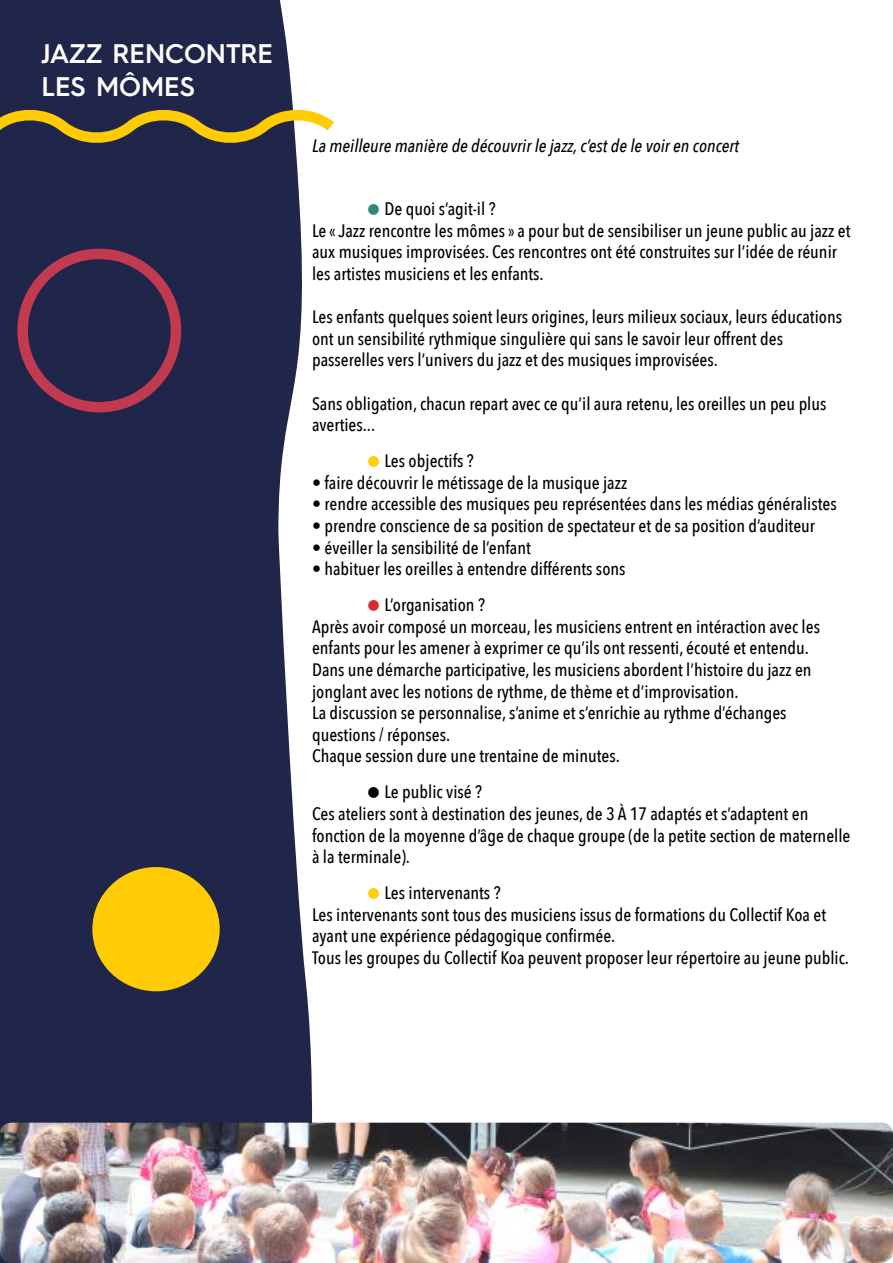
<style>
.page{position:relative;width:893px;height:1263px;background:#fff}
.page>*{position:absolute;margin:0;border:0;box-sizing:border-box;transform-origin:0 0}
.t1{font:600 27px/32.4px "Hurme Geometric Sans 4";color:#fff}
.t2{font:500 18px/21.6px "Avenir Next Condensed";color:#000}
.t3{font:italic 500 18px "Avenir Next Condensed";color:#000}
.s1{font-size:30px;color:#2f887c}
.s2{font-size:30px;color:#ffcf01}
.s3{font-size:30px;color:#d92b35}
.s4{font-size:30px}
</style>
<div class="page">
<div style="left:0;top:0;width:259px;height:1263px;background:#20264a"></div>
<div style="left:17px;top:249px;width:164px;height:163px;border:10px solid #c13a50;border-radius:50%"></div>
<div style="left:92px;top:867px;width:128px;height:124px;background:#ffcb05;border-radius:50%"></div>
<svg style="left:239px;top:0;width:81px;height:1123px;fill:#20264a"></svg>
<svg style="left:0;top:97px;width:334px;height:59px"></svg>
<img style="left:0;top:1123px;width:893px;height:140px">
<h1 class="t1" style="left:41px;top:37px;width:233px">JAZZ RENCONTRE<br>LES MÔMES</h1>
<p class="t3" style="left:312px;top:135px;width:429px">La meilleure manière de découvrir le jazz, c’est de le voir en concert</p>
<p class="t2" style="left:312px;top:198px;width:540px;text-indent:54px"><span class="s1">•</span> De quoi s’agit-il ?<br>Le « Jazz rencontre les mômes » a pour but de sensibiliser un jeune public au jazz et aux musiques improvisées. Ces rencontres ont été construites sur l’idée de réunir les artistes musiciens et les enfants.</p>
<p class="t2" style="left:312px;top:306px;width:532px">Les enfants quelques soient leurs origines, leurs milieux sociaux, leurs éducations ont un sensibilité rythmique singulière qui sans le savoir leur offrent des passerelles vers l’univers du jazz et des musiques improvisées.</p>
<p class="t2" style="left:312px;top:392px;width:516px">Sans obligation, chacun repart avec ce qu’il aura retenu, les oreilles un peu plus averties...</p>
<p class="t2" style="left:366px;top:450px;width:109px"><span class="s2">•</span> Les objectifs ?</p>
<p class="t2" style="left:312px;top:472px;width:317px">• faire découvrir le métissage de la musique jazz</p>
<p class="t2" style="left:312px;top:493px;width:526px">• rendre accessible des musiques peu représentées dans les médias généralistes</p>
<p class="t2" style="left:312px;top:515px;width:504px">• prendre conscience de sa position de spectateur et de sa position d’auditeur</p>
<p class="t2" style="left:312px;top:536px;width:220px">• éveiller la sensibilité de l’enfant</p>
<p class="t2" style="left:312px;top:558px;width:315px">• habituer les oreilles à entendre différents sons</p>
<p class="t2" style="left:312px;top:594px;width:509px;text-indent:54px"><span class="s3">•</span> L’organisation ?<br>Après avoir composé un morceau, les musiciens entrent en intéraction avec les enfants pour les amener à exprimer ce qu’ils ont ressenti, écouté et entendu.<br>Dans une démarche participative, les musiciens abordent l’histoire du jazz en jonglant avec les notions de rythme, de thème et d’improvisation.<br>La discussion se personnalise, s’anime et s’enrichie au rythme d’échanges questions / réponses.<br>Chaque session dure une trentaine de minutes.</p>
<p class="t2" style="left:312px;top:781px;width:540px;text-indent:54px"><span class="s4">•</span> Le public visé ?<br>Ces ateliers sont à destination des jeunes, de 3 À 17 adaptés et s’adaptent en fonction de la moyenne d’âge de chaque groupe (de la petite section de maternelle à la terminale).</p>
<p class="t2" style="left:312px;top:882px;width:538px;text-indent:54px"><span class="s2">•</span> Les intervenants ?<br>Les intervenants sont tous des musiciens issus de formations du Collectif Koa et ayant une expérience pédagogique confirmée.<br>Tous les groupes du Collectif Koa peuvent proposer leur répertoire au jeune public.</p>
</div>
